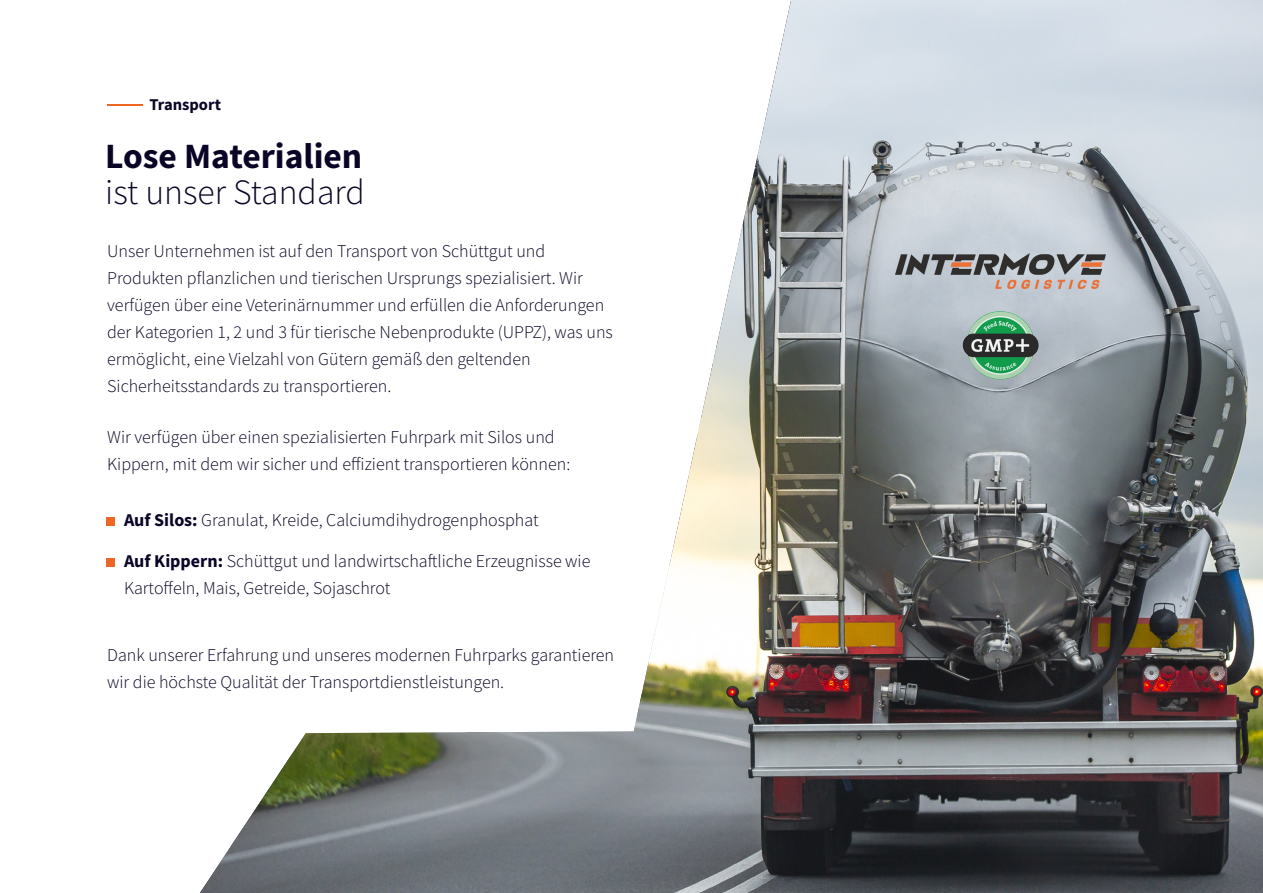
<style>
.page{position:relative;width:1263px;height:893px;background:#fff}
.page>*{position:absolute;margin:0;border:0;box-sizing:border-box;transform-origin:0 0}
.t1{font:300 35.55px "Source Sans Pro";color:#0a0526}
.t2{font:700 35.55px "Source Sans Pro";color:#0a0526}
.t3{font:300 18px/27px "Source Sans Pro";color:#0a0526}
.t4{font:700 16.5px "Source Sans Pro";color:#0a0526}
.s1{font-weight:700}
</style>
<div class="page">
<hr style="left:107px;top:104px;width:36px;height:2px;background:#ed6623">
<div style="left:106px;top:558px;width:9px;height:9px;background:#ed6623"></div>
<div style="left:106px;top:517px;width:9px;height:9px;background:#ed6623"></div>
<img style="left:200px;top:0;width:1063px;height:893px">
<img style="left:896px;top:253px;width:209px;height:36px">
<img style="left:963px;top:311px;width:75px;height:68px">
<p class="t4" style="left:149px;top:97px;width:73px">Transport</p>
<h1 class="t2" style="left:105px;top:141px;width:258px">Lose Materialien</h1>
<h1 class="t1" style="left:105px;top:177px;width:261px">ist unser Standard</h1>
<p class="t3" style="left:107px;top:239px;width:507px">Unser Unternehmen ist auf den Transport von Schüttgut und Produkten pflanzlichen und tierischen Ursprungs spezialisiert. Wir verfügen über eine Veterinärnummer und erfüllen die Anforderungen der Kategorien 1, 2 und 3 für tierische Nebenprodukte (UPPZ), was uns ermöglicht, eine Vielzahl von Gütern gemäß den geltenden Sicherheitsstandards zu transportieren.</p>
<p class="t3" style="left:107px;top:424px;width:465px">Wir verfügen über einen spezialisierten Fuhrpark mit Silos und<br>Kippern, mit dem wir sicher und effizient transportieren können:</p>
<p class="t3" style="left:124px;top:508px;width:416px"><span class="s1">Auf Silos:</span> Granulat, Kreide, Calciumdihydrogenphosphat</p>
<p class="t3" style="left:124px;top:549px;width:468px"><span class="s1">Auf Kippern:</span> Schüttgut und landwirtschaftliche Erzeugnisse wie<br>Kartoffeln, Mais, Getreide, Sojaschrot</p>
<p class="t3" style="left:107px;top:643px;width:508px">Dank unserer Erfahrung und unseres modernen Fuhrparks garantieren wir die höchste Qualität der Transportdienstleistungen.</p>
</div>
